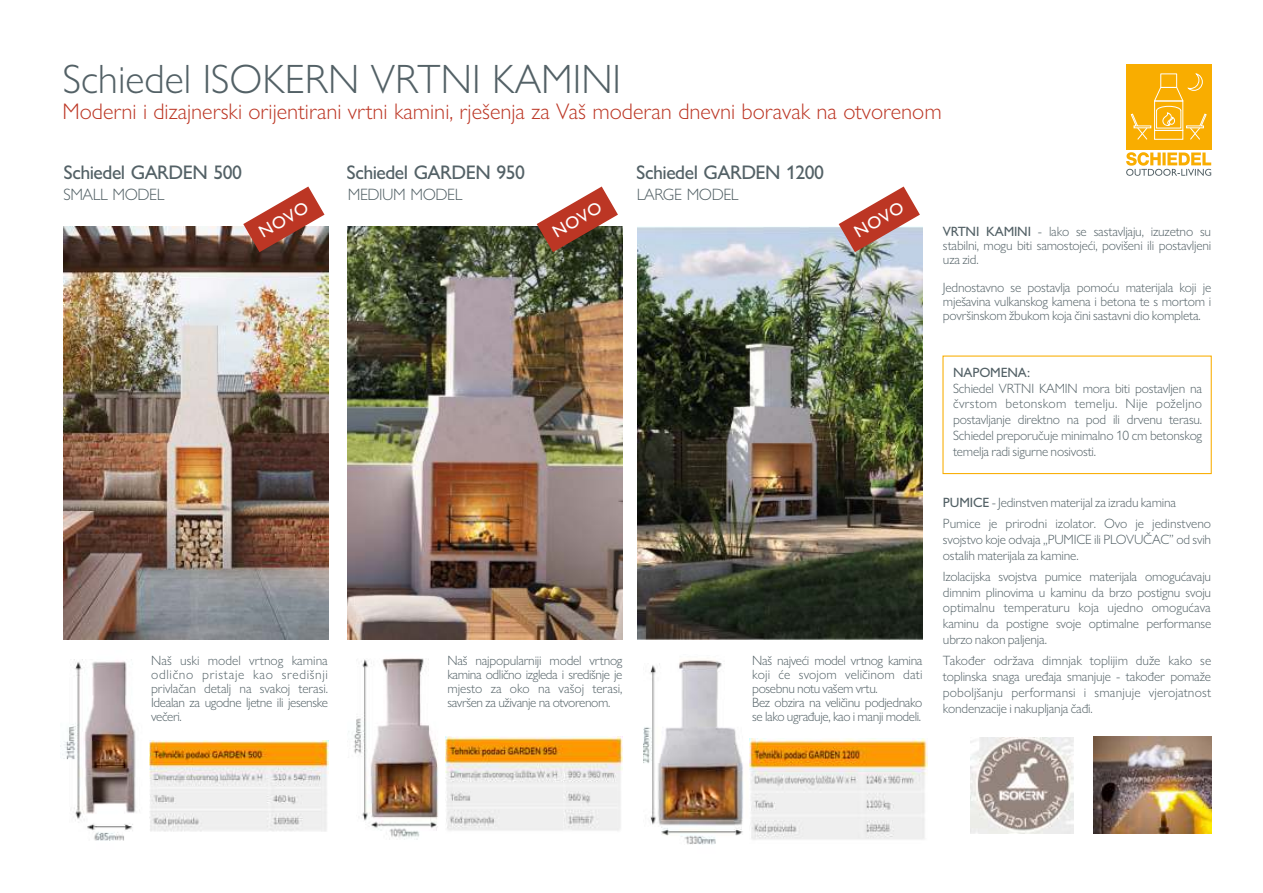
<style>
.page{position:relative;width:1263px;height:893px;background:#fff}
.page>*{position:absolute;margin:0;border:0;box-sizing:border-box;transform-origin:0 0}
.t1{font:300 41.1px "Gill Sans Nova";color:#536166}
.t2{font:300 22.65px "Gill Sans Nova";color:#bc3624}
.t3{font:19.8px "Gill Sans Nova";letter-spacing:-.03em;color:#536166}
.t4{font:17.25px "Gill Sans Nova";color:#fefefe}
.t5{font:300 16.5px "Gill Sans Nova";letter-spacing:-.03em;color:#536166}
.t6{font:300 13.5px/14.1px "Gill Sans Nova";letter-spacing:-.015em;color:#536166;text-align:justify}
.t7{font:13.5px "Gill Sans Nova";letter-spacing:-.015em;color:#536166}
.s1{font-weight:400}
</style>
<div class="page">
<div style="left:1126px;top:64px;width:85px;height:85px;background:#f9ad00"></div>
<svg style="left:1130px;top:73px;width:77px;height:67px"></svg>
<svg style="left:1126px;top:152px;width:85px;height:24px"></svg>
<img style="left:643px;top:660px;width:108px;height:185px">
<img style="left:637px;top:226px;width:285px;height:413px">
<img style="left:347px;top:226px;width:275px;height:413px">
<img style="left:63px;top:226px;width:265px;height:413px">
<img style="left:60px;top:659px;width:76px;height:182px">
<img style="left:348px;top:658px;width:98px;height:182px">
<svg style="left:243px;top:187px;width:81px;height:65px"></svg>
<svg style="left:537px;top:187px;width:81px;height:65px"></svg>
<svg style="left:839px;top:187px;width:81px;height:65px"></svg>
<img style="left:749px;top:739px;width:179px;height:104px">
<img style="left:445px;top:737px;width:177px;height:96px">
<img style="left:150px;top:741px;width:179px;height:91px">
<img style="left:970px;top:737px;width:103px;height:96px">
<img style="left:1093px;top:736px;width:118px;height:97px">
<div style="left:942px;top:356px;width:270px;height:118px;border:1px solid #f9ad00"></div>
<h1 class="t1" style="left:63px;top:64px;width:560px">Schiedel ISOKERN VRTNI KAMINI</h1>
<h2 class="t2" style="left:62px;top:104px;width:881px">Moderni i dizajnerski orijentirani vrtni kamini, rješenja za Vaš moderan dnevni boravak na otvorenom</h2>
<h3 class="t3" style="left:64px;top:166px;width:180px">Schiedel GARDEN 500</h3>
<p class="t5" style="left:64px;top:189px;width:103px">SMALL MODEL</p>
<p class="t5" style="left:348px;top:189px;width:116px">MEDIUM MODEL</p>
<p class="t5" style="left:637px;top:189px;width:103px">LARGE MODEL</p>
<h3 class="t3" style="left:346px;top:166px;width:180px">Schiedel GARDEN 950</h3>
<h3 class="t3" style="left:636px;top:166px;width:189px">Schiedel GARDEN 1200</h3>
<p class="t4" style="left:257px;top:228px;width:55px;rotate:-30deg">NOVO</p>
<p class="t4" style="left:551px;top:228px;width:55px;rotate:-30deg">NOVO</p>
<p class="t4" style="left:853px;top:228px;width:55px;rotate:-30deg">NOVO</p>
<p class="t6" style="left:151px;top:655px;width:178px">Naš uski model vrtnog kamina odlično pristaje kao središnji privlačan detalj na svakoj terasi.<br>Idealan za ugodne ljetne ili jesenske večeri.</p>
<p class="t6" style="left:447px;top:655px;width:177px">Naš najpopularniji model vrtnog kamina odlično izgleda i središnje je mjesto za oko na vašoj terasi, savršen za uživanje na otvorenom.</p>
<p class="t6" style="left:752px;top:655px;width:172px;text-align:left">Naš najveći model vrtnog kamina koji će svojom veličinom dati posebnu notu vašem vrtu.<br>Bez obzira na veličinu podjednako se lako ugrađuje, kao i manji modeli.</p>
<p class="t6" style="left:943px;top:225px;width:270px"><span class="s1">VRTNI KAMINI</span> - lako se sastavljaju, izuzetno su stabilni, mogu biti samostojeći, povišeni ili postavljeni uza zid.</p>
<p class="t6" style="left:943px;top:282px;width:270px">Jednostavno se postavlja pomoću materijala koji je mješavina vulkanskog kamena i betona te s mortom i površinskom žbukom koja čini sastavni dio kompleta.</p>
<p class="t7" style="left:953px;top:368px;width:79px">NAPOMENA:</p>
<p class="t6" style="left:953px;top:382px;width:251px;line-height:15.8px">Schiedel VRTNI KAMIN mora biti postavljen na čvrstom betonskom temelju. Nije poželjno postavljanje direktno na pod ili drvenu terasu.<br>Schiedel preporučuje minimalno 10 cm betonskog temelja radi sigurne nosivosti.</p>
<p class="t6" style="left:943px;top:493px;width:270px;line-height:21.1px"><span class="s1">PUMICE</span> - Jedinstven materijal za izradu kamina<br>Pumice je prirodni izolator. Ovo je jedinstveno</p>
<p class="t6" style="left:943px;top:533px;width:270px;line-height:15.8px">svojstvo koje odvaja „PUMICE ili PLOVUČAC” od svih ostalih materijala za kamine.</p>
<p class="t6" style="left:943px;top:570px;width:270px;line-height:15.8px">Izolacijska svojstva pumice materijala omogućavaju dimnim plinovima u kaminu da brzo postignu svoju optimalnu temperaturu koja ujedno omogućava kaminu da postigne svoje optimalne performanse ubrzo nakon paljenja.</p>
<p class="t6" style="left:943px;top:654px;width:270px;line-height:15.8px">Također održava dimnjak toplijim duže kako se toplinska snaga uređaja smanjuje - također pomaže poboljšanju performansi i smanjuje vjerojatnost kondenzacije i nakupljanja čađi.</p>
</div>
